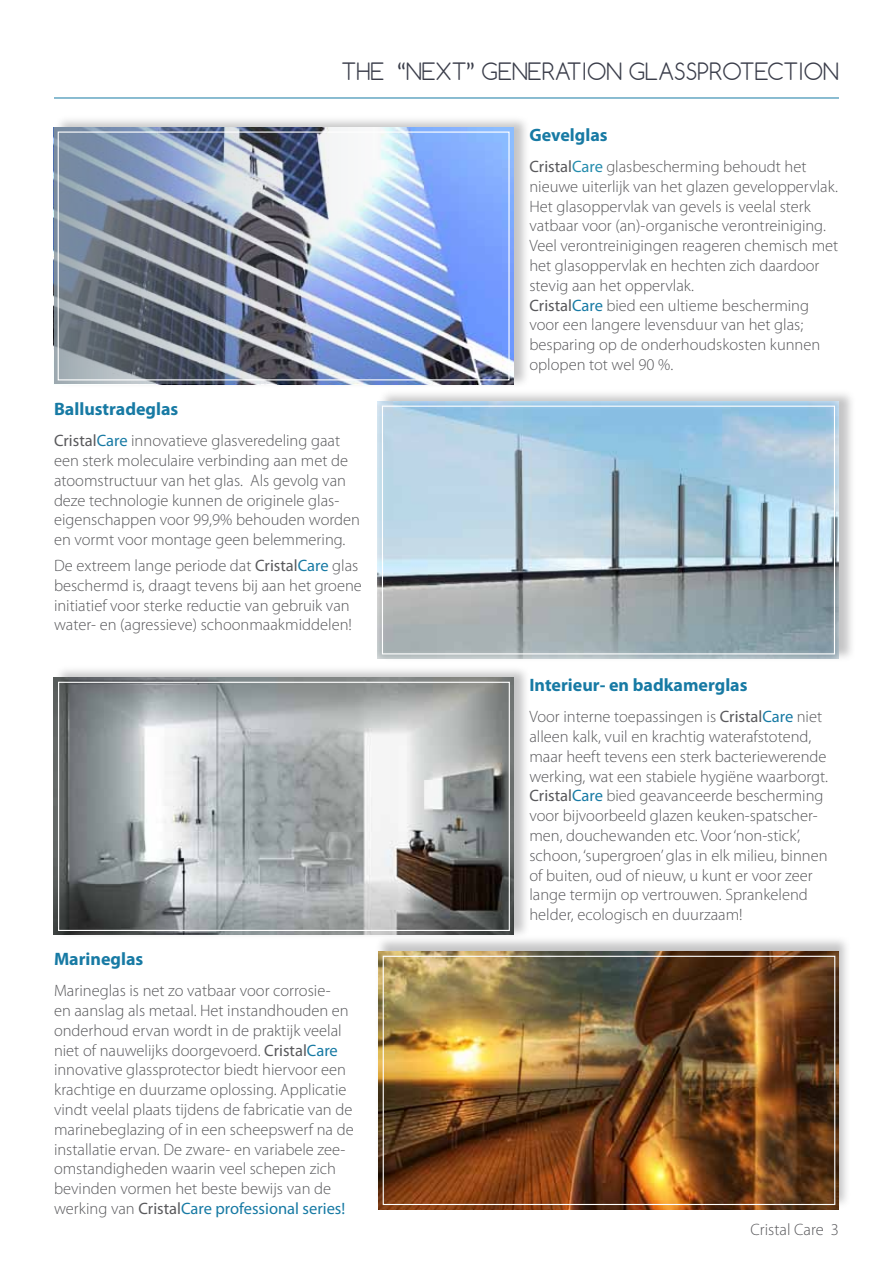
<style>
.page{position:relative;width:893px;height:1263px;background:#fff}
.page>*{position:absolute;margin:0;border:0;box-sizing:border-box;transform-origin:0 0}
.t1{font:300 22.5px "Comfortaa";color:#3a3d4a}
.t2{font:700 18px "Myriad Pro";color:#177aa4}
.t3{font:300 16.5px/19.8px "Myriad Pro";color:#59595c}
.s1{font-weight:400}
.s2{font-weight:400;color:#177aa4}
.s3{font-weight:400;color:#248cad}
</style>
<div class="page">
<div style="left:54px;top:115px;width:477px;height:273px;background:#59595c;opacity:.35"></div>
<div style="left:375px;top:935px;width:476px;height:274px;background:#59595c;opacity:.35"></div>
<img style="left:379px;top:952px;width:460px;height:257px">
<div style="left:54px;top:665px;width:477px;height:274px;background:#59595c;opacity:.35"></div>
<img style="left:54px;top:678px;width:460px;height:257px">
<div style="left:378px;top:389px;width:478px;height:273px;background:#59595c;opacity:.35"></div>
<div style="left:377px;top:401px;width:462px;height:258px;background:#fff;opacity:.75"></div>
<hr style="left:54px;top:98px;width:785px;height:1px;background:#177aa4">
<img style="left:54px;top:128px;width:459px;height:256px">
<div style="left:58px;top:132px;width:452px;height:248px;border:1px solid #fff"></div>
<div style="left:382px;top:406px;width:453px;height:248px;border:1px solid #fff"></div>
<div style="left:58px;top:682px;width:452px;height:249px;border:1px solid #fff"></div>
<div style="left:383px;top:956px;width:452px;height:249px;border:1px solid #fff"></div>
<h1 class="t1" style="left:341px;top:57px;width:499px">THE “NEXT” GENERATION GLASSPROTECTION</h1>
<p class="t2" style="left:529px;top:123px;width:80px">Gevelglas</p>
<p class="t2" style="left:54px;top:397px;width:126px">Ballustradeglas</p>
<p class="t3" style="left:54px;top:431px;width:307px"><span class="s1">Cristal</span><span class="s2">Care</span> innovatieve glasveredeling gaat een sterk moleculaire verbinding aan met de atoomstructuur van het glas. Als gevolg van deze technologie kunnen de originele glas&shy;eigenschappen voor 99,9% behouden worden en vormt voor montage geen belemmering.</p>
<p class="t3" style="left:54px;top:556px;width:309px">De extreem lange periode dat <span class="s1">Cristal</span><span class="s2">Care</span> glas beschermd is, draagt tevens bij aan het groene initiatief voor sterke reductie van gebruik van water- en (agressieve) schoonmaakmiddelen!</p>
<p class="t2" style="left:54px;top:947px;width:91px">Marineglas</p>
<p class="t3" style="left:54px;top:981px;width:301px">Marineglas is net zo vatbaar voor corrosie-<br>en aanslag als metaal. Het instandhouden en onderhoud ervan wordt in de praktijk veelal niet of nauwelijks doorgevoerd. <span class="s1">Cristal</span><span class="s2">Care </span>innovative glassprotector biedt hiervoor een krachtige en duurzame oplossing. Applicatie vindt veelal plaats tijdens de fabricatie van de marinebeglazing of in een scheepswerf na de installatie ervan. De zware- en variabele zee&shy;omstandigheden waarin veel schepen zich bevinden vormen het beste bewijs van de werking van <span class="s1">Cristal</span><span class="s2">Care professional series!</span></p>
<p class="t3" style="left:529px;top:157px;width:310px"><span class="s1">Cristal</span><span class="s3">Care</span> glasbescherming behoudt het nieuwe uiterlijk van het glazen geveloppervlak.<br>Het glasoppervlak van gevels is veelal sterk vatbaar voor (an)-organische verontreiniging.<br>Veel verontreinigingen reageren chemisch met het glasoppervlak en hechten zich daardoor stevig aan het oppervlak.<br><span class="s1">Cristal</span><span class="s2">Care</span> bied een ultieme bescherming voor een langere levensduur van het glas; besparing op de onderhoudskosten kunnen oplopen tot wel 90 %.</p>
<p class="t2" style="left:529px;top:673px;width:220px">Interieur- en badkamerglas</p>
<p class="t3" style="left:529px;top:707px;width:300px">Voor interne toepassingen is <span class="s1">Cristal</span><span class="s2">Care</span> niet alleen kalk, vuil en krachtig waterafstotend, maar heeft tevens een sterk bacteriewerende werking, wat een stabiele hygiëne waarborgt.<br><span class="s1">Cristal</span><span class="s2">Care</span> bied geavanceerde bescherming voor bijvoorbeeld glazen keuken-spatscher&shy;men, douchewanden etc. Voor‘non-stick’, schoon, ‘supergroen’glas in elk milieu, binnen of buiten, oud of nieuw, u kunt er voor zeer lange termijn op vertrouwen. Sprankelend helder, ecologisch en duurzaam!</p>
<p class="t3" style="left:750px;top:1220px;width:90px">Cristal Care 3</p>
</div>
